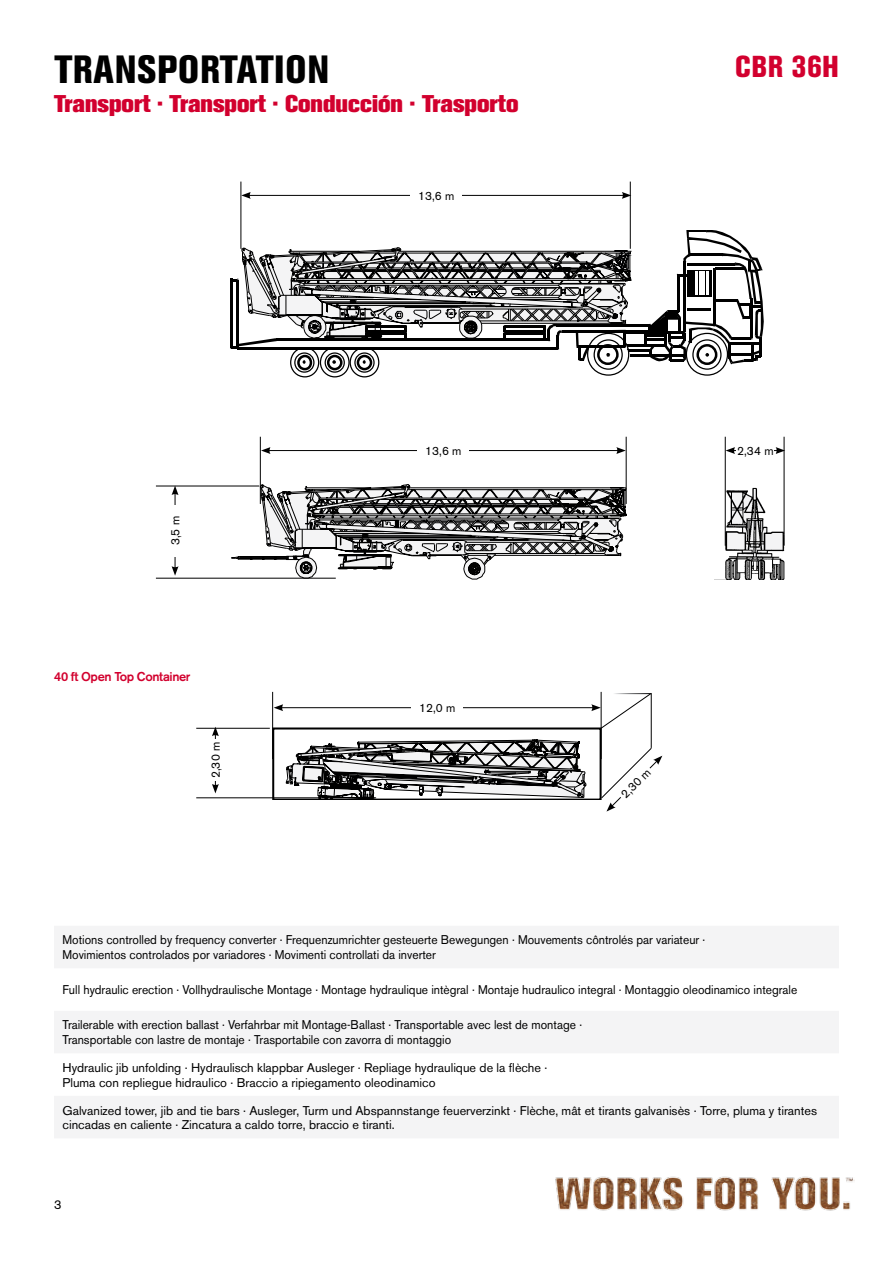
<style>
.page{position:relative;width:893px;height:1263px;background:#fff}
.page>*{position:absolute;margin:0;border:0;box-sizing:border-box;transform-origin:0 0}
.t1{font:800 condensed 39px "Akzidenz Grotesk BE";letter-spacing:.02em;color:#000}
.t2{font:800 condensed 30px "Akzidenz Grotesk BE";letter-spacing:.02em;color:#d2002e}
.t3{font:800 24px "Akzidenz Grotesk BE";color:#d2002e}
.t4{font:500 12.75px "Akzidenz Grotesk BE";letter-spacing:-.03em;color:#d2002e}
.t5{font:12.75px "Akzidenz Grotesk BE";color:#000}
.t6{font:12.6px/14.7px "Akzidenz Grotesk BE";color:#000;scale:.95 1}
.t7{font:12.6px/14.7px "Akzidenz Grotesk BE";color:#000}
.t8{font:12px "Akzidenz Grotesk BE";color:#000}
</style>
<div class="page">
<img style="left:555px;top:1176px;width:299px;height:35px">
<hr style="left:556px;top:324px;width:93px;height:2px;background:#000">
<hr style="left:562px;top:330px;width:87px;height:3px;background:#000">
<div style="left:686px;top:333px;width:42px;height:43px;border:1px solid #000;border-radius:50%"></div>
<hr style="left:630px;top:354px;width:21px;height:3px;background:#000">
<hr style="left:629px;top:349px;width:21px;height:2px;background:#000">
<hr style="left:627px;top:345px;width:39px;height:2px;background:#000">
<svg style="left:645px;top:230px;width:119px;height:134px"></svg>
<div style="left:692px;top:339px;width:30px;height:31px;border:1px solid #000;border-radius:50%"></div>
<div style="left:696px;top:344px;width:21px;height:21px;border:3px solid #000;border-radius:50%"></div>
<svg style="left:231px;top:247px;width:402px;height:131px"></svg>
<svg style="left:231px;top:484px;width:395px;height:95px"></svg>
<img style="left:715px;top:484px;width:70px;height:96px">
<hr style="left:248px;top:195px;width:376px;height:1px;background:#000">
<svg style="left:242px;top:192px;width:9px;height:7px"></svg>
<svg style="left:622px;top:192px;width:8px;height:7px"></svg>
<hr style="left:268px;top:450px;width:351px;height:1px;background:#000">
<svg style="left:261px;top:447px;width:9px;height:7px"></svg>
<svg style="left:616px;top:447px;width:10px;height:7px"></svg>
<hr style="left:175px;top:493px;width:1px;height:76px;background:#000">
<svg style="left:172px;top:487px;width:6px;height:8px"></svg>
<svg style="left:172px;top:566px;width:6px;height:10px"></svg>
<hr style="left:215px;top:734px;width:1px;height:52px;background:#000">
<svg style="left:212px;top:727px;width:7px;height:9px"></svg>
<svg style="left:212px;top:784px;width:7px;height:9px"></svg>
<hr style="left:241px;top:182px;width:1px;height:67px;background:#000">
<hr style="left:260px;top:437px;width:1px;height:67px;background:#000">
<hr style="left:630px;top:182px;width:1px;height:67px;background:#000">
<hr style="left:626px;top:437px;width:1px;height:67px;background:#000">
<hr style="left:156px;top:486px;width:103px;height:1px;background:#000">
<hr style="left:196px;top:728px;width:74px;height:1px;background:#000">
<hr style="left:156px;top:578px;width:180px;height:1px;background:#000">
<hr style="left:196px;top:797px;width:180px;height:1px;background:#000">
<div style="left:410px;top:188px;width:52px;height:15px;background:#fff"></div>
<div style="left:418px;top:443px;width:51px;height:15px;background:#fff"></div>
<div style="left:168px;top:505px;width:14px;height:51px;background:#fff"></div>
<div style="left:208px;top:739px;width:15px;height:42px;background:#fff"></div>
<hr style="left:733px;top:450px;width:45px;height:1px;background:#000">
<svg style="left:726px;top:447px;width:9px;height:7px"></svg>
<svg style="left:776px;top:447px;width:8px;height:7px"></svg>
<hr style="left:784px;top:437px;width:1px;height:109px;background:#000">
<hr style="left:725px;top:437px;width:1px;height:109px;background:#000">
<div style="left:736px;top:443px;width:38px;height:15px;background:#fff"></div>
<svg style="left:54px;top:926px;width:785px;height:212px;fill:#f4f4f5"></svg>
<svg style="left:272px;top:692px;width:390px;height:119px"></svg>
<h1 class="t1" style="left:54px;top:47px;width:277px">TRANSPORTATION</h1>
<h3 class="t3" style="left:54px;top:90px;width:466px">Transport · Transport · Conducción · Trasporto</h3>
<p class="t8" style="left:418px;top:189px;width:38px">13,6 m</p>
<p class="t8" style="left:168px;top:545px;width:31px;rotate:-90deg">3,5 m</p>
<p class="t4" style="left:54px;top:668px;width:138px">40 ft Open Top Container</p>
<p class="t8" style="left:209px;top:778px;width:38px;rotate:-90deg">2,30 m</p>
<p class="t8" style="left:425px;top:444px;width:38px">13,6 m</p>
<p class="t8" style="left:419px;top:701px;width:38px">12,0 m</p>
<h2 class="t2" style="left:735px;top:49px;width:105px">CBR 36H</h2>
<p class="t8" style="left:737px;top:444px;width:38px">2,34 m</p>
<p class="t8" style="left:618px;top:791px;width:38px;rotate:-45deg">2,30 m</p>
<p class="t6" style="left:63px;top:933px;width:678px">Motions controlled by frequency converter · Frequenzumrichter gesteuerte Bewegungen · Mouvements côntrolés par variateur ·<br>Movimientos controlados por variadores · Movimenti controllati da inverter</p>
<p class="t6" style="left:63px;top:982px;width:775px">Full hydraulic erection · Vollhydraulische Montage · Montage hydraulique intègral · Montaje hudraulico integral · Montaggio oleodinamico integrale</p>
<p class="t6" style="left:63px;top:1018px;width:548px">Trailerable with erection ballast · Verfahrbar mit Montage-Ballast · Transportable avec lest de montage ·<br>Transportable con lastre de montaje · Trasportabile con zavorra di montaggio</p>
<p class="t7" style="left:63px;top:1060px;width:486px">Hydraulic jib unfolding · Hydraulisch klappbar Ausleger · Repliage hydraulique de la flèche ·<br>Pluma con repliegue hidraulico · Braccio a ripiegamento oleodinamico</p>
<p class="t7" style="left:63px;top:1103px;width:756px">Galvanized tower, jib and tie bars · Ausleger, Turm und Abspannstange feuerverzinkt · Flèche, mât et tirants galvanisès · Torre, pluma y tirantes cincadas en caliente · Zincatura a caldo torre, braccio e tiranti.</p>
<p class="t5" style="left:54px;top:1197px;width:9px">3</p>
</div>
